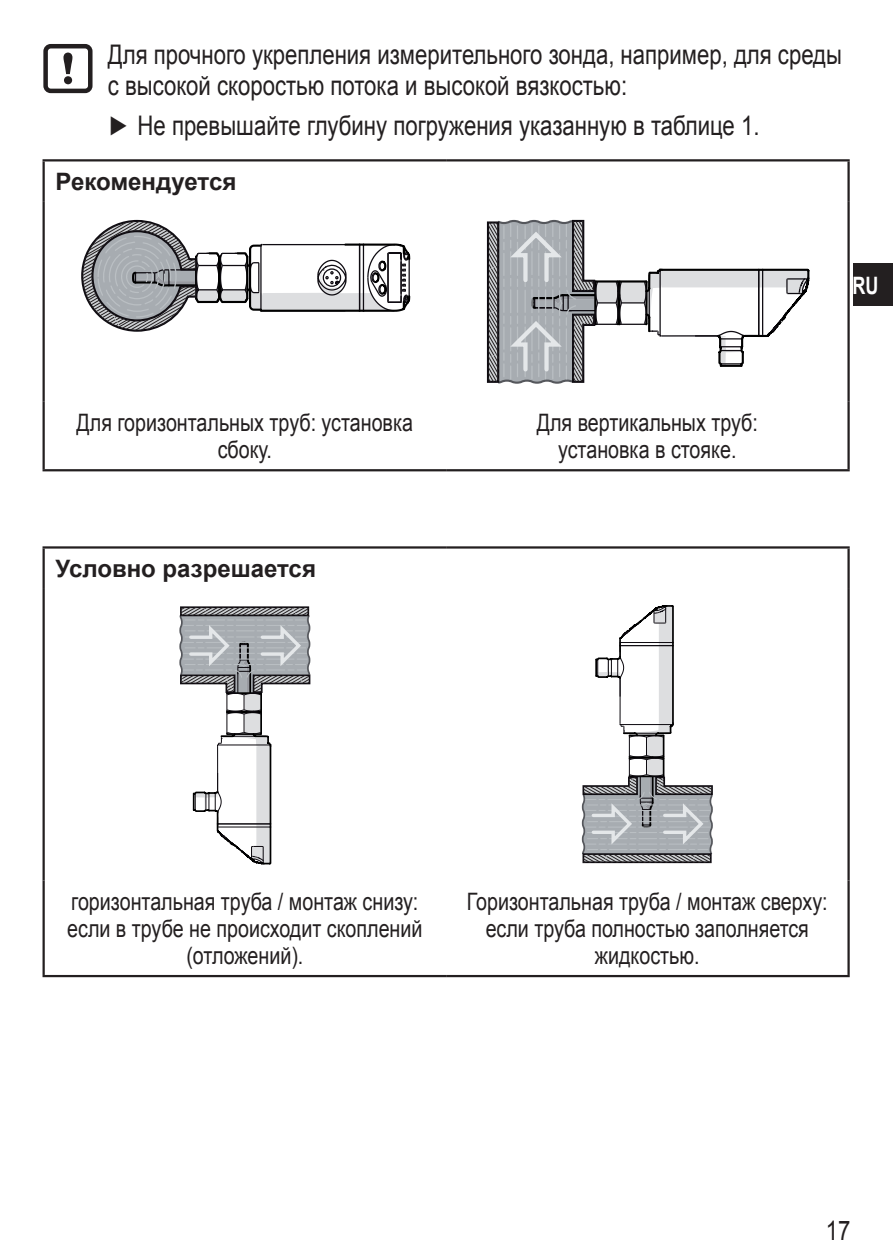
<style>
.page{position:relative;width:893px;height:1259px;background:#fff}
.page>*{position:absolute;margin:0;border:0;box-sizing:border-box;transform-origin:0 0}
.t1{font:27px/31.5px "Arial";color:#231f20;scale:.82 1}
.t2{font:24px/27px "Arial";color:#231f20;text-align:center;scale:.82 1}
.t3{font:700 24px "Arial";color:#231f20}
.t4{font:700 24px "Arial";color:#fff;scale:.75 1}
</style>
<div class="page">
<div style="left:853px;top:264px;width:40px;height:42px;background:#231f20"></div>
<div style="left:43px;top:44px;width:50px;height:49px;border:4px solid #231f20;border-radius:5px"></div>
<svg style="left:63px;top:53px;width:9px;height:31px"></svg>
<hr style="left:43px;top:159px;width:403px;height:2px;background:#231f20">
<hr style="left:43px;top:161px;width:2px;height:41px;background:#231f20">
<hr style="left:446px;top:159px;width:404px;height:2px;background:#231f20">
<hr style="left:847px;top:161px;width:3px;height:41px;background:#231f20">
<hr style="left:43px;top:202px;width:2px;height:200px;background:#231f20">
<hr style="left:847px;top:202px;width:3px;height:200px;background:#231f20">
<hr style="left:43px;top:402px;width:2px;height:67px;background:#231f20">
<hr style="left:847px;top:402px;width:3px;height:67px;background:#231f20">
<hr style="left:43px;top:469px;width:403px;height:2px;background:#231f20">
<hr style="left:446px;top:469px;width:404px;height:2px;background:#231f20">
<svg style="left:81px;top:219px;width:330px;height:113px"></svg>
<div style="left:109px;top:248px;width:56px;height:57px;border:1px dashed #babfc3;border-radius:50%"></div>
<div style="left:121px;top:260px;width:32px;height:33px;border:1px dashed #babfc3;border-radius:50%"></div>
<div style="left:115px;top:254px;width:44px;height:45px;border:1px dashed #babfc3;border-radius:50%"></div>
<div style="left:126px;top:265px;width:22px;height:23px;border:1px dashed #babfc3;border-radius:50%"></div>
<div style="left:98px;top:236px;width:79px;height:82px;border:1px dashed #babfc3;border-radius:50%"></div>
<div style="left:103px;top:241px;width:68px;height:71px;border:1px dashed #babfc3;border-radius:50%"></div>
<div style="left:487px;top:221px;width:12px;height:162px;border:2px solid #0f0c12"></div>
<svg style="left:488px;top:222px;width:7px;height:160px"></svg>
<svg style="left:495px;top:219px;width:315px;height:165px"></svg>
<hr style="left:43px;top:546px;width:403px;height:2px;background:#231f20">
<hr style="left:43px;top:548px;width:2px;height:41px;background:#231f20">
<hr style="left:446px;top:546px;width:404px;height:2px;background:#231f20">
<hr style="left:847px;top:548px;width:3px;height:41px;background:#231f20">
<hr style="left:43px;top:589px;width:2px;height:291px;background:#231f20">
<hr style="left:847px;top:589px;width:3px;height:291px;background:#231f20">
<hr style="left:43px;top:880px;width:2px;height:95px;background:#231f20">
<hr style="left:847px;top:880px;width:3px;height:95px;background:#231f20">
<hr style="left:43px;top:975px;width:403px;height:2px;background:#231f20">
<hr style="left:446px;top:975px;width:404px;height:2px;background:#231f20">
<svg style="left:181px;top:607px;width:127px;height:6px"></svg>
<svg style="left:179px;top:613px;width:132px;height:252px"></svg>
<div style="left:582px;top:853px;width:130px;height:10px;border:2px solid #0f0c12"></div>
<svg style="left:583px;top:856px;width:128px;height:6px"></svg>
<svg style="left:581px;top:605px;width:132px;height:251px"></svg>
<p class="t1" style="left:108px;top:39px;width:897px">Для прочного укрепления измерительного зонда, например, для среды с высокой скоростью потока и высокой вязкостью:</p>
<p class="t1" style="left:108px;top:110px;width:791px">► Не превышайте глубину погружения указанную в таблице 1.</p>
<p class="t3" style="left:56px;top:165px;width:182px">Рекомендуется</p>
<p class="t4" style="left:853px;top:269px;width:36px">RU</p>
<p class="t2" style="left:77px;top:409px;width:412px">Для горизонтальных труб: установка сбоку.</p>
<p class="t2" style="left:537px;top:409px;width:271px">Для вертикальных труб: установка в стояке.</p>
<p class="t3" style="left:56px;top:552px;width:262px">Условно разрешается</p>
<p class="t2" style="left:67px;top:888px;width:435px">горизонтальная труба / монтаж снизу: если в трубе не происходит скоплений (отложений).</p>
<p class="t2" style="left:467px;top:888px;width:441px">Горизонтальная труба / монтаж сверху: если труба полностью заполняется жидкостью.</p>
<p class="t1" style="left:826px;top:1215px;width:32px">17</p>
</div>
